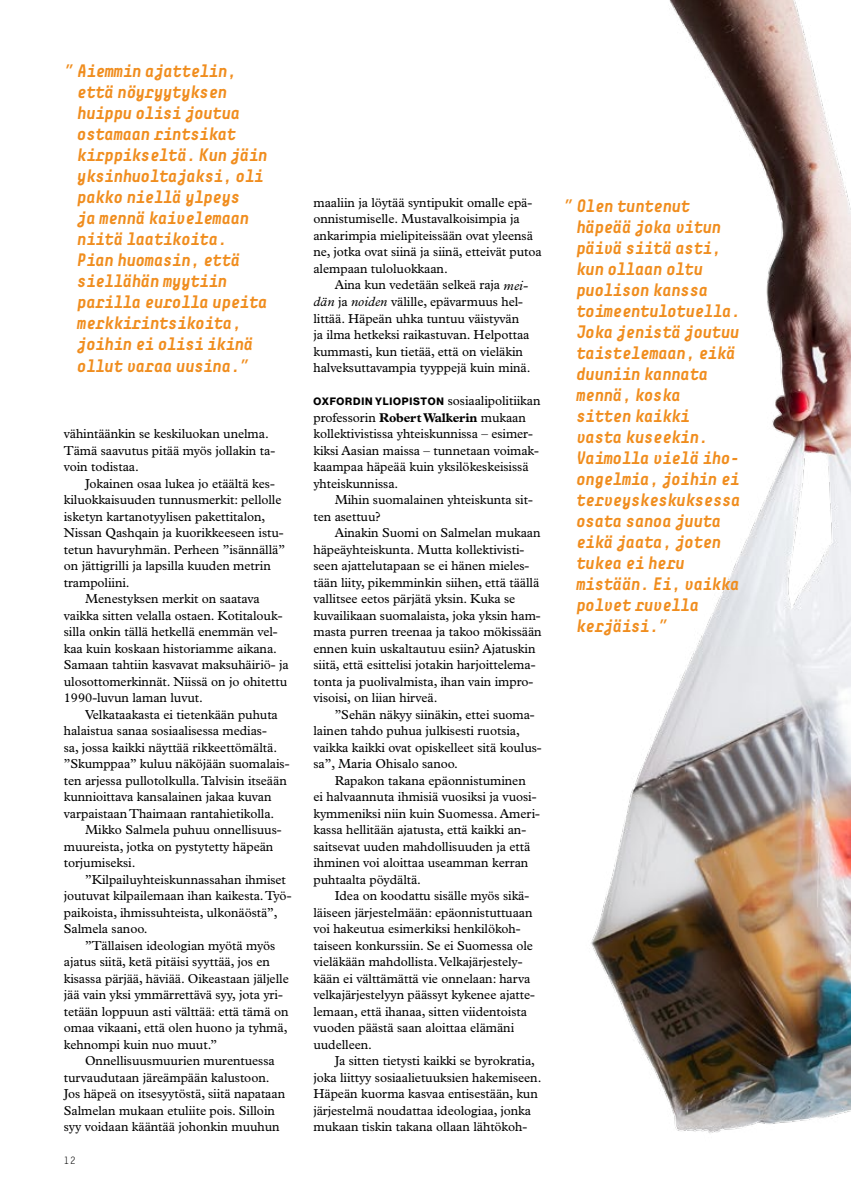
<style>
.page{position:relative;width:851px;height:1191px;background:#fff}
.page>*{position:absolute;margin:0;border:0;box-sizing:border-box;transform-origin:0 0}
.t1{font:italic 700 18px/21px "Decima Mono";letter-spacing:-.07em;color:#f08d1e;scale:.95 1}
.t2{font:13.05px/16.5px "Plantin Std";letter-spacing:-.005em;color:#000}
.t3{font:10.5px "N Haas Grotesk DS Std 75 Bd";letter-spacing:.075em;color:#000}
.t4{font:300 10.5px "Decima Mono";color:#000}
.s1{font-style:italic;font-size:13.35px}
.s2{font-family:"Plantin Std";font-size:13.05px}
.s3{font-weight:700;font-size:12.75px}
</style>
<div class="page">
<img style="left:591px;top:0;width:259px;height:1133px">
<p class="t1" style="left:77px;top:60px;width:203px;text-indent:-13px">” Aiemmin ajattelin, että nöyryytyksen huippu olisi joutua ostamaan rintsikat kirppikseltä. Kun jäin yksinhuoltajaksi, oli pakko niellä ylpeys<br>ja mennä kaivelemaan niitä laatikoita.<br>Pian huomasin, että siellähän myytiin parilla eurolla upeita merkkirintsikoita, joihin ei olisi ikinä ollut varaa uusina.”</p>
<p class="t2" style="left:64px;top:425px;width:213px">vähintäänkin se keskiluokan unelma.<br>Tämä saavutus pitää myös jollakin ta&shy;voin todistaa.</p>
<p class="t2" style="left:85px;top:475px;width:191px">Jokainen osaa lukea jo etäältä kes-</p>
<p class="t2" style="left:64px;top:491px;width:219px">kiluokkaisuuden tunnusmerkit: pellolle</p>
<p class="t2" style="left:64px;top:508px;width:203px">isketyn kartanotyylisen pakettitalon,</p>
<p class="t2" style="left:64px;top:524px;width:221px">Nissan Qashqain ja kuorikkeeseen istu-</p>
<p class="t2" style="left:64px;top:541px;width:223px">tetun havuryhmän. Perheen ”isännällä”</p>
<p class="t2" style="left:64px;top:557px;width:208px">on jättigrilli ja lapsilla kuuden metrin</p>
<p class="t2" style="left:64px;top:574px;width:67px">trampoliini.</p>
<p class="t2" style="left:85px;top:590px;width:176px">Menestyksen merkit on saatava</p>
<p class="t2" style="left:64px;top:607px;width:220px">vaikka sitten velalla ostaen. Kotitalouk-</p>
<p class="t2" style="left:64px;top:623px;width:215px">silla onkin tällä hetkellä enemmän vel-</p>
<p class="t2" style="left:64px;top:640px;width:215px">kaa kuin koskaan historiamme aikana.</p>
<p class="t2" style="left:64px;top:656px;width:226px">Samaan tahtiin kasvavat maksuhäiriö- ja</p>
<p class="t2" style="left:64px;top:673px;width:225px">ulosottomerkinnät. Niissä on jo ohitettu</p>
<p class="t2" style="left:64px;top:689px;width:141px">1990-luvun laman luvut.</p>
<p class="t2" style="left:85px;top:706px;width:194px">Velkataakasta ei tietenkään puhuta</p>
<p class="t2" style="left:64px;top:722px;width:204px">halaistua sanaa sosiaalisessa medias-</p>
<p class="t2" style="left:64px;top:739px;width:215px">sa, jossa kaikki näyttää rikkeettömältä.</p>
<p class="t2" style="left:64px;top:755px;width:227px">”Skumppaa” kuluu näköjään suomalais-</p>
<p class="t2" style="left:64px;top:772px;width:224px">ten arjessa pullotolkulla. Talvisin itseään</p>
<p class="t2" style="left:64px;top:788px;width:209px">kunnioittava kansalainen jakaa kuvan</p>
<p class="t2" style="left:64px;top:805px;width:212px">varpaistaan Thaimaan rantahietikolla.</p>
<p class="t2" style="left:85px;top:821px;width:198px">Mikko Salmela puhuu onnellisuus-</p>
<p class="t2" style="left:64px;top:838px;width:211px">muureista, jotka on pystytetty häpeän</p>
<p class="t2" style="left:64px;top:854px;width:73px">torjumiseksi.</p>
<p class="t2" style="left:85px;top:871px;width:202px">”Kilpailuyhteiskunnassahan ihmiset</p>
<p class="t2" style="left:64px;top:887px;width:229px">joutuvat kilpailemaan ihan kaikesta. Työ-</p>
<p class="t2" style="left:64px;top:904px;width:215px">paikoista, ihmissuhteista, ulkonäöstä”,</p>
<p class="t2" style="left:64px;top:920px;width:85px">Salmela sanoo.</p>
<p class="t2" style="left:85px;top:937px;width:192px">”Tällaisen ideologian myötä myös</p>
<p class="t2" style="left:64px;top:953px;width:207px">ajatus siitä, ketä pitäisi syyttää, jos en</p>
<p class="t2" style="left:64px;top:970px;width:226px">kisassa pärjää, häviää. Oikeastaan jäljelle</p>
<p class="t2" style="left:64px;top:986px;width:220px">jää vain yksi ymmärrettävä syy, jota yri-</p>
<p class="t2" style="left:64px;top:1003px;width:226px">tetään loppuun asti välttää: että tämä on</p>
<p class="t2" style="left:64px;top:1019px;width:225px">omaa vikaani, että olen huono ja tyhmä,</p>
<p class="t2" style="left:64px;top:1036px;width:155px">kehnompi kuin nuo muut.”</p>
<p class="t2" style="left:85px;top:1052px;width:191px">Onnellisuusmuurien murentuessa</p>
<p class="t2" style="left:64px;top:1069px;width:207px">turvaudutaan järeämpään kalustoon.</p>
<p class="t2" style="left:64px;top:1085px;width:223px">Jos häpeä on itsesyytöstä, siitä napataan</p>
<p class="t2" style="left:64px;top:1102px;width:212px">Salmelan mukaan etuliite pois. Silloin</p>
<p class="t2" style="left:64px;top:1118px;width:217px">syy voidaan kääntää johonkin muuhun</p>
<p class="t4" style="left:63px;top:1154px;width:14px">12</p>
<p class="t2" style="left:313px;top:194px;width:230px">maaliin ja löytää syntipukit omalle epä&shy;onnistumiselle. Mustavalkoisimpia ja ankarimpia mielipiteissään ovat yleensä ne, jotka ovat siinä ja siinä, etteivät putoa alempaan tuloluokkaan.</p>
<p class="t2" style="left:313px;top:277px;width:219px;text-indent:21px">Aina kun vedetään selkeä raja <span class="s1">mei&shy;dän</span> ja <span class="s1">noiden</span> välille, epävarmuus hel&shy;littää. Häpeän uhka tuntuu väistyvän ja ilma hetkeksi raikastuvan. Helpottaa kummasti, kun tietää, että on vieläkin halveksuttavampia tyyppejä kuin minä.</p>
<p class="t3" style="left:313px;top:395px;width:228px">OXFORDIN YLIOPISTON <span class="s2">sosiaalipolitiikan</span></p>
<p class="t2" style="left:313px;top:409px;width:227px">professorin <span class="s3">Robert Walkerin</span> mukaan kollektivistissa yhteiskunnissa – esimer&shy;kiksi Aasian maissa – tunnetaan voimak&shy;kaampaa häpeää kuin yksilökeskeisissä yhteiskunnissa.</p>
<p class="t2" style="left:313px;top:491px;width:221px;text-indent:21px">Mihin suomalainen yhteiskunta sit&shy;ten asettuu?</p>
<p class="t2" style="left:313px;top:524px;width:230px;text-indent:21px">Ainakin Suomi on Salmelan mukaan häpeäyhteiskunta. Mutta kollektivisti&shy;seen ajattelutapaan se ei hänen mieles&shy;tään liity, pikemminkin siihen, että täällä vallitsee eetos pärjätä yksin. Kuka se kuvailikaan suomalaista, joka yksin ham&shy;masta purren treenaa ja takoo mökissään ennen kuin uskaltautuu esiin? Ajatuskin siitä, että esittelisi jotakin harjoittelema&shy;tonta ja puolivalmista, ihan vain impro&shy;visoisi, on liian hirveä.</p>
<p class="t2" style="left:313px;top:706px;width:230px;text-indent:21px">”Sehän näkyy siinäkin, ettei suoma&shy;lainen tahdo puhua julkisesti ruotsia, vaikka kaikki ovat opiskelleet sitä koulus&shy;sa”, Maria Ohisalo sanoo.</p>
<p class="t2" style="left:313px;top:772px;width:228px;text-indent:21px">Rapakon takana epäonnistuminen<br>ei halvaannuta ihmisiä vuosiksi ja vuosi&shy;kymmeniksi niin kuin Suomessa. Ameri&shy;kassa hellitään ajatusta, että kaikki an&shy;saitsevat uuden mahdollisuuden ja että ihminen voi aloittaa useamman kerran puhtaalta pöydältä.</p>
<p class="t2" style="left:313px;top:887px;width:223px;text-indent:21px">Idea on koodattu sisälle myös sikä&shy;läiseen järjestelmään: epäonnistuttuaan voi hakeutua esimerkiksi henkilökoh&shy;taiseen konkurssiin. Se ei Suomessa ole vieläkään mahdollista. Velkajärjestely&shy;kään ei välttämättä vie onnelaan: harva velkajärjestelyyn päässyt kykenee ajatte&shy;lemaan, että ihanaa, sitten viidentoista vuoden päästä saan aloittaa elämäni uudelleen.</p>
<p class="t2" style="left:313px;top:1052px;width:229px;text-indent:21px">Ja sitten tietysti kaikki se byrokratia, joka liittyy sosiaalietuuksien hakemiseen.<br>Häpeän kuorma kasvaa entisestään, kun järjestelmä noudattaa ideologiaa, jonka mukaan tiskin takana ollaan lähtökoh-</p>
<p class="t1" style="left:575px;top:195px;width:175px;text-indent:-13px">” Olen tuntenut häpeää joka vitun päivä siitä asti, kun ollaan oltu puolison kanssa toimeentulotuella.<br>Joka jenistä joutuu taistelemaan, eikä duuniin kannata mennä, koska sitten kaikki vasta kuseekin.<br>Vaimolla vielä iho&shy;ongelmia, joihin ei terveyskeskuksessa osata sanoa juuta eikä jaata, joten tukea ei heru mistään. Ei, vaikka polvet ruvella kerjäisi.”</p>
</div>
